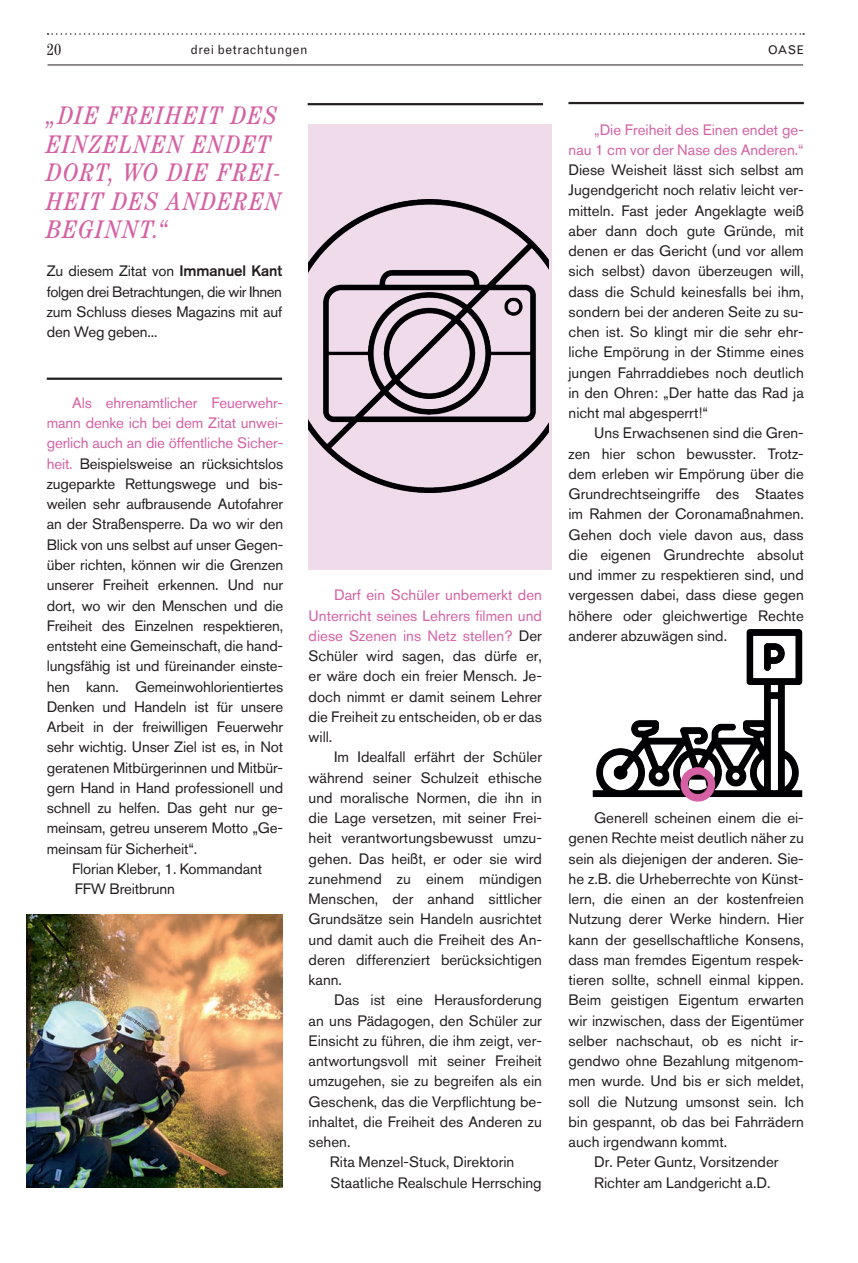
<style>
.page{position:relative;width:858px;height:1263px;background:#fff}
.page>*{position:absolute;margin:0;border:0;box-sizing:border-box;transform-origin:0 0}
.t1{font:italic condensed 25.5px/28.5px "Century";letter-spacing:.06em;color:#d561a4}
.t2{font:condensed 16.2px "Century";color:#231f20}
.t3{font:15px/20.2px "Akzidenz Grotesk BQ";color:#231f20;text-align:justify}
.t4{font:15px/20.2px "Akzidenz Grotesk BQ";color:#d561a4;text-align:right}
.t5{font:12.75px "Grotesque MT Std";letter-spacing:.03em;color:#231f20}
.t6{font:12px "Grotesque MT Std";color:#231f20}
.s1{font-family:"Akzidenz Grotesk";font-weight:700}
.s2{color:#d561a4}
</style>
<div class="page">
<div style="left:308px;top:124px;width:243px;height:446px;background:#f0dbea"></div>
<svg style="left:48px;top:33px;width:756px;height:2px"></svg>
<hr style="left:48px;top:65px;width:755px;height:1px;background:#231f20">
<hr style="left:47px;top:378px;width:235px;height:2px;background:#231f20">
<hr style="left:308px;top:103px;width:235px;height:2px;background:#231f20">
<img style="left:309px;top:199px;width:239px;height:294px">
<img style="left:27px;top:914px;width:255px;height:274px">
<hr style="left:568px;top:102px;width:236px;height:2px;background:#231f20">
<img style="left:592px;top:629px;width:211px;height:173px">
<div style="left:680px;top:767px;width:35px;height:34px;border:8px solid #d561a4;border-radius:50%"></div>
<p class="t2" style="left:47px;top:40px;width:16px">20</p>
<p class="t5" style="left:191px;top:42px;width:118px">drei betrachtungen</p>
<h1 class="t1" style="left:47px;top:101px;width:236px">„DIE FREIHEIT DES<br>EINZELNEN ENDET<br>DORT, WO DIE FREI-<br>HEIT DES ANDEREN<br>BEGINNT.“</h1>
<p class="t3" style="left:47px;top:261px;width:237px">Zu diesem Zitat von <span class="s1">Immanuel Kant </span>folgen drei Betrachtungen, die wir Ihnen zum Schluss dieses Magazins mit auf den Weg geben...</p>
<p class="t3" style="left:47px;top:392px;width:238px;text-indent:26px"><span class="s2">Als ehrenamtlicher Feuerwehr&shy;mann denke ich bei dem Zitat unwei&shy;gerlich auch an die öffentliche Sicher&shy;heit.</span> Beispielsweise an rücksichtslos zugeparkte Rettungswege und bis&shy;weilen sehr aufbrausende Autofahrer an der Straßensperre. Da wo wir den Blick von uns selbst auf unser Gegen&shy;über richten, können wir die Grenzen unserer Freiheit erkennen. Und nur dort, wo wir den Menschen und die Freiheit des Einzelnen respektieren, entsteht eine Gemeinschaft, die hand&shy;lungsfähig ist und füreinander einste&shy;hen kann. Gemeinwohlorientiertes Denken und Handeln ist für unsere Arbeit in der freiwilligen Feuerwehr sehr wichtig. Unser Ziel ist es, in Not geratenen Mitbürgerinnen und Mitbür&shy;gern Hand in Hand professionell und schnell zu helfen. Das geht nur ge&shy;meinsam, getreu unserem Motto „Ge&shy;meinsam für Sicherheit“.</p>
<p class="t3" style="left:72px;top:858px;width:191px">Florian Kleber, 1. Kommandant<br>FFW Breitbrunn</p>
<p class="t3" style="left:309px;top:585px;width:235px;text-indent:26px"><span class="s2">Darf ein Schüler unbemerkt den Unterricht seines Lehrers filmen und diese Szenen ins Netz stellen?</span> Der Schüler wird sagen, das dürfe er, er wäre doch ein freier Mensch. Je&shy;doch nimmt er damit seinem Lehrer die Freiheit zu entscheiden, ob er das will.</p>
<p class="t3" style="left:309px;top:747px;width:235px;text-indent:26px">Im Idealfall erfährt der Schüler während seiner Schulzeit ethische und moralische Normen, die ihn in die Lage versetzen, mit seiner Frei&shy;heit verantwortungsbewusst umzu&shy;gehen. Das heißt, er oder sie wird zunehmend zu einem mündigen Menschen, der anhand sittlicher Grundsätze sein Handeln ausrichtet und damit auch die Freiheit des An&shy;deren differenziert berücksichtigen kann.</p>
<p class="t3" style="left:334px;top:990px;width:209px">Das ist eine Herausforderung</p>
<p class="t3" style="left:309px;top:1010px;width:235px">an uns Pädagogen, den Schüler zur</p>
<p class="t3" style="left:309px;top:1030px;width:235px">Einsicht zu führen, die ihm zeigt, ver-</p>
<p class="t3" style="left:309px;top:1051px;width:235px">antwortungsvoll mit seiner Freiheit</p>
<p class="t3" style="left:309px;top:1071px;width:235px">umzugehen, sie zu begreifen als ein</p>
<p class="t3" style="left:309px;top:1091px;width:235px">Geschenk, das die Verpflichtung be-</p>
<p class="t3" style="left:309px;top:1111px;width:235px">inhaltet, die Freiheit des Anderen zu</p>
<p class="t3" style="left:309px;top:1132px;width:43px">sehen.</p>
<p class="t3" style="left:330px;top:1152px;width:186px">Rita Menzel-Stuck, Direktorin</p>
<p class="t3" style="left:330px;top:1172px;width:213px">Staatliche Realschule Herrsching</p>
<p class="t6" style="left:768px;top:43px;width:37px">OASE</p>
<p class="t4" style="left:568px;top:119px;width:237px">„Die Freiheit des Einen endet ge&shy;nau 1 cm vor der Nase des Anderen.“</p>
<p class="t3" style="left:568px;top:160px;width:237px">Diese Weisheit lässt sich selbst am Jugendgericht noch relativ leicht ver&shy;mitteln. Fast jeder Angeklagte weiß aber dann doch gute Gründe, mit denen er das Gericht (und vor allem sich selbst) davon überzeugen will, dass die Schuld keinesfalls bei ihm, sondern bei der anderen Seite zu su&shy;chen ist. So klingt mir die sehr ehr&shy;liche Empörung in der Stimme eines jungen Fahrraddiebes noch deutlich in den Ohren: „Der hatte das Rad ja nicht mal abgesperrt!“</p>
<p class="t3" style="left:568px;top:423px;width:237px;text-indent:26px">Uns Erwachsenen sind die Gren&shy;zen hier schon bewusster. Trotz&shy;dem erleben wir Empörung über die Grundrechtseingriffe des Staates im Rahmen der Coronamaßnahmen.<br>Gehen doch viele davon aus, dass die eigenen Grundrechte absolut und immer zu respektieren sind, und vergessen dabei, dass diese gegen höhere oder gleichwertige Rechte anderer abzuwägen sind.</p>
<p class="t3" style="left:594px;top:808px;width:211px">Generell scheinen einem die ei-</p>
<p class="t3" style="left:568px;top:828px;width:237px">genen Rechte meist deutlich näher zu</p>
<p class="t3" style="left:568px;top:848px;width:237px">sein als diejenigen der anderen. Sie-</p>
<p class="t3" style="left:568px;top:868px;width:237px">he z.B. die Urheberrechte von Künst-</p>
<p class="t3" style="left:568px;top:889px;width:237px">lern, die einen an der kostenfreien</p>
<p class="t3" style="left:568px;top:909px;width:237px">Nutzung derer Werke hindern. Hier</p>
<p class="t3" style="left:568px;top:929px;width:237px">kann der gesellschaftliche Konsens,</p>
<p class="t3" style="left:568px;top:949px;width:237px">dass man fremdes Eigentum respek-</p>
<p class="t3" style="left:568px;top:970px;width:237px">tieren sollte, schnell einmal kippen.</p>
<p class="t3" style="left:568px;top:990px;width:237px">Beim geistigen Eigentum erwarten</p>
<p class="t3" style="left:568px;top:1010px;width:237px">wir inzwischen, dass der Eigentümer</p>
<p class="t3" style="left:568px;top:1030px;width:237px">selber nachschaut, ob es nicht ir-</p>
<p class="t3" style="left:568px;top:1051px;width:237px">gendwo ohne Bezahlung mitgenom-</p>
<p class="t3" style="left:568px;top:1071px;width:237px">men wurde. Und bis er sich meldet,</p>
<p class="t3" style="left:568px;top:1091px;width:237px">soll die Nutzung umsonst sein. Ich</p>
<p class="t3" style="left:568px;top:1111px;width:237px">bin gespannt, ob das bei Fahrrädern</p>
<p class="t3" style="left:568px;top:1132px;width:160px">auch irgendwann kommt.</p>
<p class="t3" style="left:594px;top:1152px;width:186px">Dr. Peter Guntz, Vorsitzender</p>
<p class="t3" style="left:594px;top:1172px;width:178px">Richter am Landgericht a.D.</p>
</div>
